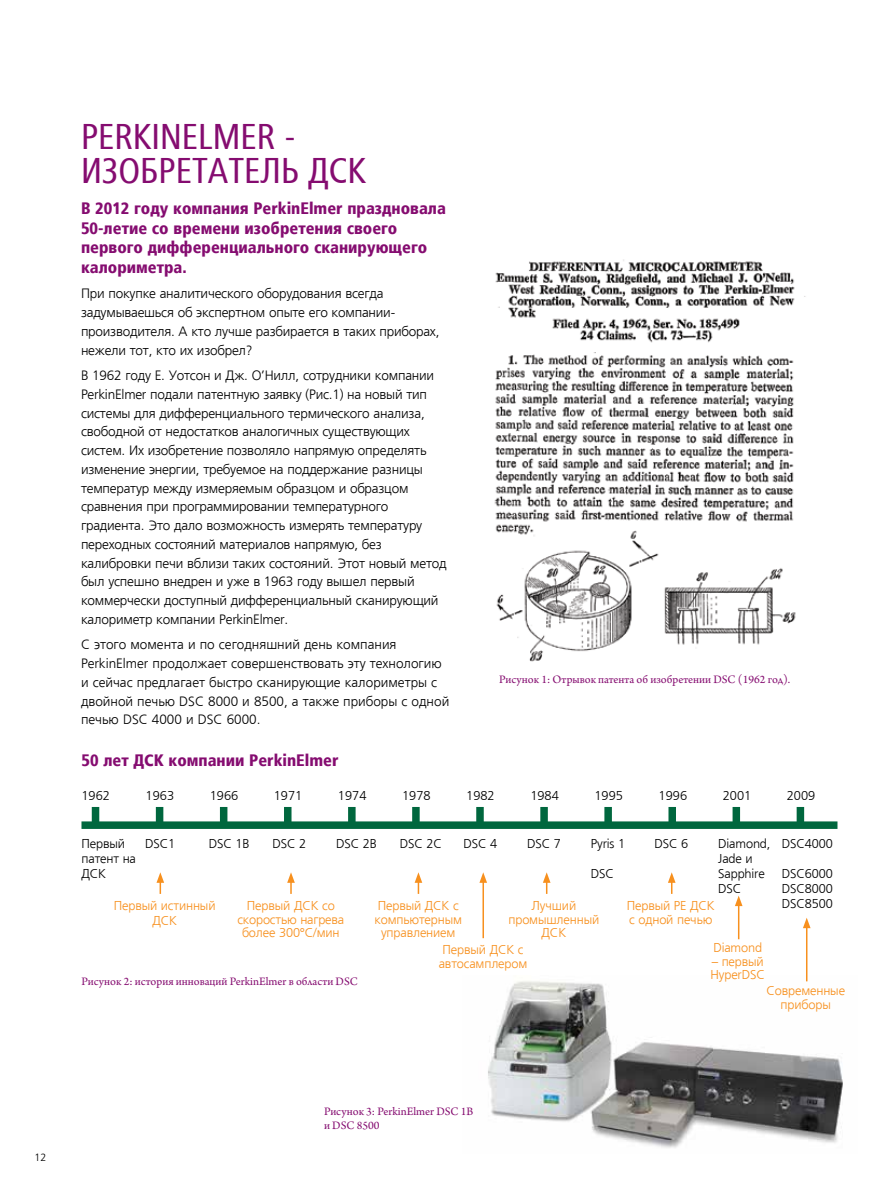
<style>
.page{position:relative;width:891px;height:1188px;background:#fff}
.page>*{position:absolute;margin:0;border:0;box-sizing:border-box;transform-origin:0 0}
.t1{font:condensed 35.7px/34.5px "Frutiger LTCYR";color:#850c70}
.t2{font:900 condensed 16.5px/19.5px "Frutiger LTCYR";color:#850c70}
.t3{font:300 13.5px/18.8px "Frutiger LTCYR";letter-spacing:-.015em;color:#000}
.t4{font:300 12.9px/13.5px "Frutiger LTCYR";letter-spacing:-.01em;color:#f7901e;text-align:center}
.t5{font:300 12.9px/15px "Frutiger LTCYR";letter-spacing:-.01em;color:#000}
.t6{font:12px/13.5px "Arno Pro";color:#850c70}
.t7{font:300 10.5px "Frutiger LTCYR";color:#000}
</style>
<div class="page">
<img style="left:494px;top:259px;width:312px;height:403px">
<img style="left:488px;top:976px;width:355px;height:172px">
<div style="left:81px;top:821px;width:756px;height:8px;background:#00673e"></div>
<div style="left:92px;top:807px;width:7px;height:20px;background:#00673e"></div>
<div style="left:156px;top:807px;width:7px;height:20px;background:#00673e"></div>
<div style="left:220px;top:807px;width:7px;height:20px;background:#00673e"></div>
<div style="left:284px;top:807px;width:8px;height:20px;background:#00673e"></div>
<div style="left:348px;top:807px;width:8px;height:20px;background:#00673e"></div>
<div style="left:412px;top:807px;width:8px;height:20px;background:#00673e"></div>
<div style="left:476px;top:807px;width:8px;height:20px;background:#00673e"></div>
<div style="left:540px;top:807px;width:8px;height:20px;background:#00673e"></div>
<div style="left:604px;top:807px;width:8px;height:20px;background:#00673e"></div>
<div style="left:668px;top:807px;width:8px;height:20px;background:#00673e"></div>
<div style="left:733px;top:807px;width:7px;height:20px;background:#00673e"></div>
<div style="left:797px;top:807px;width:7px;height:20px;background:#00673e"></div>
<svg style="left:157px;top:872px;width:7px;height:22px"></svg>
<svg style="left:287px;top:872px;width:8px;height:22px"></svg>
<svg style="left:415px;top:872px;width:7px;height:22px"></svg>
<svg style="left:543px;top:872px;width:8px;height:22px"></svg>
<svg style="left:668px;top:872px;width:8px;height:22px"></svg>
<hr style="left:738px;top:904px;width:1px;height:35px;background:#f7901e">
<svg style="left:735px;top:896px;width:8px;height:10px"></svg>
<hr style="left:806px;top:926px;width:1px;height:55px;background:#f7901e">
<svg style="left:803px;top:918px;width:8px;height:10px"></svg>
<hr style="left:483px;top:881px;width:1px;height:57px;background:#f7901e">
<svg style="left:479px;top:872px;width:8px;height:11px"></svg>
<h1 class="t1" style="left:81px;top:121px;width:287px">PERKINELMER -<br>ИЗОБРЕТАТЕЛЬ ДСК</h1>
<p class="t2" style="left:81px;top:199px;width:366px">В 2012 году компания PerkinElmer праздновала 50-летие со времени изобретения своего первого дифференциального сканирующего калориметра.</p>
<p class="t3" style="left:81px;top:285px;width:360px">При покупке аналитического оборудования всегда задумываешься об экспертном опыте его компании&shy;производителя. А кто лучше разбирается в таких приборах, нежели тот, кто их изобрел?</p>
<p class="t3" style="left:81px;top:366px;width:367px">В 1962 году Е. Уотсон и Дж. О’Нилл, сотрудники компании PerkinElmer подали патентную заявку (Рис.1) на новый тип системы для дифференциального термического анализа, свободной от недостатков аналогичных существующих систем. Их изобретение позволяло напрямую определять изменение энергии, требуемое на поддержание разницы температур между измеряемым образцом и образцом сравнения при программировании температурного градиента. Это дало возможность измерять температуру переходных состояний материалов напрямую, без калибровки печи вблизи таких состояний. Этот новый метод был успешно внедрен и уже в 1963 году вышел первый коммерчески доступный дифференциальный сканирующий калориметр компании PerkinElmer.</p>
<p class="t3" style="left:81px;top:636px;width:370px">С этого момента и по сегодняшний день компания PerkinElmer продолжает совершенствовать эту технологию и сейчас предлагает быстро сканирующие калориметры с двойной печью DSC 8000 и 8500, а также приборы с одной печью DSC 4000 и DSC 6000.</p>
<p class="t2" style="left:81px;top:751px;width:259px">50 лет ДСК компании PerkinElmer</p>
<p class="t6" style="left:499px;top:673px;width:293px">Рисунок 1: Отрывок патента об изобретении DSC (1962 год).</p>
<p class="t5" style="left:81px;top:789px;width:30px">1962</p>
<p class="t5" style="left:146px;top:789px;width:30px">1963</p>
<p class="t5" style="left:210px;top:789px;width:30px">1966</p>
<p class="t5" style="left:274px;top:789px;width:30px">1971</p>
<p class="t5" style="left:338px;top:789px;width:30px">1974</p>
<p class="t5" style="left:402px;top:789px;width:30px">1978</p>
<p class="t5" style="left:466px;top:789px;width:30px">1982</p>
<p class="t5" style="left:530px;top:789px;width:30px">1984</p>
<p class="t5" style="left:594px;top:789px;width:30px">1995</p>
<p class="t5" style="left:659px;top:789px;width:30px">1996</p>
<p class="t5" style="left:723px;top:789px;width:30px">2001</p>
<p class="t5" style="left:787px;top:789px;width:30px">2009</p>
<p class="t5" style="left:81px;top:837px;width:45px">Первый</p>
<p class="t5" style="left:145px;top:837px;width:32px">DSC1</p>
<p class="t5" style="left:209px;top:837px;width:42px">DSC 1B</p>
<p class="t5" style="left:273px;top:837px;width:35px">DSC 2</p>
<p class="t5" style="left:336px;top:837px;width:42px">DSC 2B</p>
<p class="t5" style="left:400px;top:837px;width:44px">DSC 2C</p>
<p class="t5" style="left:464px;top:837px;width:35px">DSC 4</p>
<p class="t5" style="left:527px;top:837px;width:35px">DSC 7</p>
<p class="t5" style="left:591px;top:837px;width:36px">Pyris 1</p>
<p class="t5" style="left:655px;top:837px;width:35px">DSC 6</p>
<p class="t5" style="left:718px;top:837px;width:116px">Diamond, DSC4000</p>
<p class="t5" style="left:81px;top:852px;width:56px">патент на</p>
<p class="t5" style="left:718px;top:852px;width:36px">Jade и</p>
<p class="t5" style="left:81px;top:867px;width:26px">ДСК</p>
<p class="t5" style="left:591px;top:867px;width:25px">DSC</p>
<p class="t5" style="left:718px;top:867px;width:48px">Sapphire</p>
<p class="t5" style="left:782px;top:867px;width:52px">DSC6000</p>
<p class="t5" style="left:718px;top:882px;width:25px">DSC</p>
<p class="t5" style="left:782px;top:882px;width:52px">DSC8000<br>DSC8500</p>
<p class="t4" style="left:114px;top:898px;width:103px;line-height:15px">Первый истинный<br>ДСК</p>
<p class="t4" style="left:237px;top:899px;width:108px">Первый ДСК со скоростью нагрева более 300°C/мин</p>
<p class="t4" style="left:375px;top:899px;width:89px">Первый ДСК с компьютерным управлением</p>
<p class="t4" style="left:508px;top:899px;width:92px">Лучший промышленный<br>ДСК</p>
<p class="t4" style="left:627px;top:899px;width:89px;text-align:left">Первый PE ДСК с одной печью</p>
<p class="t4" style="left:713px;top:941px;width:50px">Diamond</p>
<p class="t4" style="left:711px;top:955px;width:56px;text-align:left">– первый<br>HyperDSC</p>
<p class="t4" style="left:439px;top:943px;width:90px;text-align:left">Первый ДСК с автосамплером</p>
<p class="t6" style="left:81px;top:975px;width:278px">Рисунок 2: история инноваций PerkinElmer в области DSC</p>
<p class="t4" style="left:766px;top:984px;width:80px">Современные приборы</p>
<p class="t7" style="left:35px;top:1152px;width:13px">12</p>
<p class="t6" style="left:324px;top:1106px;width:151px">Рисунок 3: PerkinElmer DSC 1B и DSC 8500</p>
</div>
